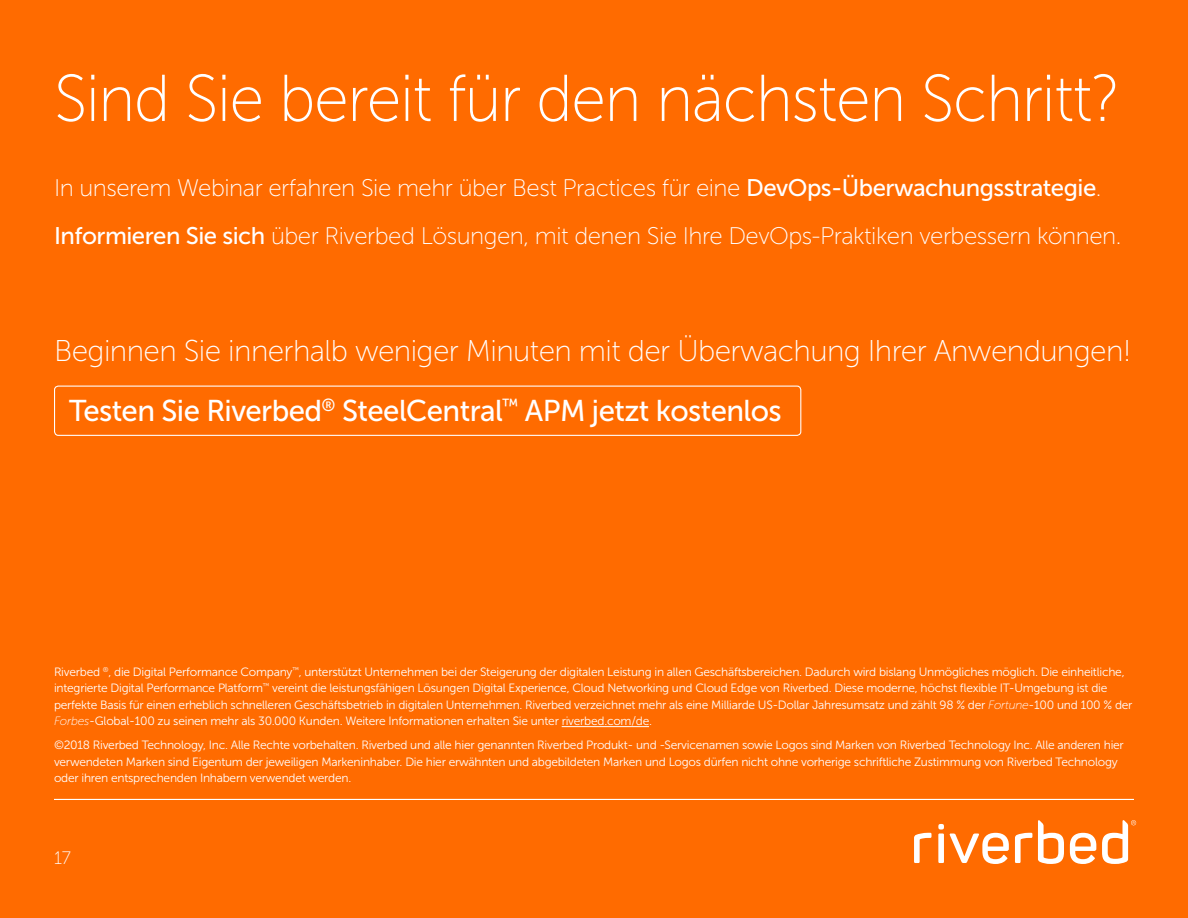
<style>
.page{position:relative;width:1188px;height:918px;background:#ff6b00}
.page>*{position:absolute;margin:0;border:0;box-sizing:border-box;transform-origin:0 0}
.t1{font:66px "Museo Sans 100";letter-spacing:-.02em;color:#fff;scale:.95 1}
.t2{font:30px "Museo Sans 100";letter-spacing:-.02em;color:#fff}
.t3{font:30px "Museo Sans 500";letter-spacing:-.02em;color:#fff}
.t4{font:24px/48px "Museo Sans 100";letter-spacing:-.02em;color:#fff}
.t5{font:18px "Museo Sans 100";color:#fff}
.t6{font:12px/16.5px "Museo Sans 300";letter-spacing:-.02em;color:#fff}
.s1{font-family:"Museo Sans 500"}
.s2{font-family:"Museo Sans 100";font-style:italic}
</style>
<div class="page">
<svg style="left:1070px;top:833px;width:26px;height:31px"></svg>
<svg style="left:1015px;top:833px;width:17px;height:30px"></svg>
<svg style="left:1038px;top:820px;width:26px;height:44px"></svg>
<svg style="left:914px;top:833px;width:18px;height:30px"></svg>
<svg style="left:938px;top:824px;width:71px;height:40px"></svg>
<svg style="left:1102px;top:820px;width:34px;height:44px"></svg>
<hr style="left:54px;top:799px;width:1080px;height:1px;background:#fff">
<hr style="left:562px;top:726px;width:87px;height:1px;background:#fff">
<div style="left:54px;top:386px;width:747px;height:50px;border:1px solid #fff;border-radius:4px"></div>
<h1 class="t1" style="left:54px;top:63px;width:1124px">Sind Sie bereit für den nächsten Schritt?</h1>
<h3 class="t4" style="left:54px;top:164px;width:1069px">In unserem Webinar erfahren Sie mehr über Best Practices für eine <span class="s1">DevOps-Überwachungsstrategie</span>.<br><span class="s1">Informieren Sie sich</span> über Riverbed Lösungen, mit denen Sie Ihre DevOps-Praktiken verbessern können.</h3>
<h2 class="t2" style="left:54px;top:335px;width:1079px">Beginnen Sie innerhalb weniger Minuten mit der Überwachung Ihrer Anwendungen!</h2>
<h2 class="t3" style="left:69px;top:394px;width:714px">Testen Sie Riverbed<sup>®</sup> SteelCentral<sup>™</sup> APM jetzt kostenlos</h2>
<p class="t6" style="left:54px;top:664px;width:1080px">Riverbed <sup>®</sup>, die Digital Performance Company<sup>™</sup>, unterstützt Unternehmen bei der Steigerung der digitalen Leistung in allen Geschäftsbereichen. Dadurch wird bislang Unmögliches möglich. Die einheitliche, integrierte Digital Performance Platform<sup>™</sup> vereint die leistungsfähigen Lösungen Digital Experience, Cloud Networking und Cloud Edge von Riverbed. Diese moderne, höchst flexible IT-Umgebung ist die perfekte Basis für einen erheblich schnelleren Geschäftsbetrieb in digitalen Unternehmen. Riverbed verzeichnet mehr als eine Milliarde US-Dollar Jahresumsatz und zählt 98 % der <span class="s2">Fortune</span>-100 und 100 % der <span class="s2">Forbes</span>-Global-100 zu seinen mehr als 30.000 Kunden. Weitere Informationen erhalten Sie unter riverbed.com/de.</p>
<p class="t6" style="left:54px;top:737px;width:1071px">©2018 Riverbed Technology, Inc. Alle Rechte vorbehalten. Riverbed und alle hier genannten Riverbed Produkt- und -Servicenamen sowie Logos sind Marken von Riverbed Technology Inc. Alle anderen hier verwendeten Marken sind Eigentum der jeweiligen Markeninhaber. Die hier erwähnten und abgebildeten Marken und Logos dürfen nicht ohne vorherige schriftliche Zustimmung von Riverbed Technology oder ihren entsprechenden Inhabern verwendet werden.</p>
<h3 class="t5" style="left:54px;top:848px;width:19px">17</h3>
</div>
